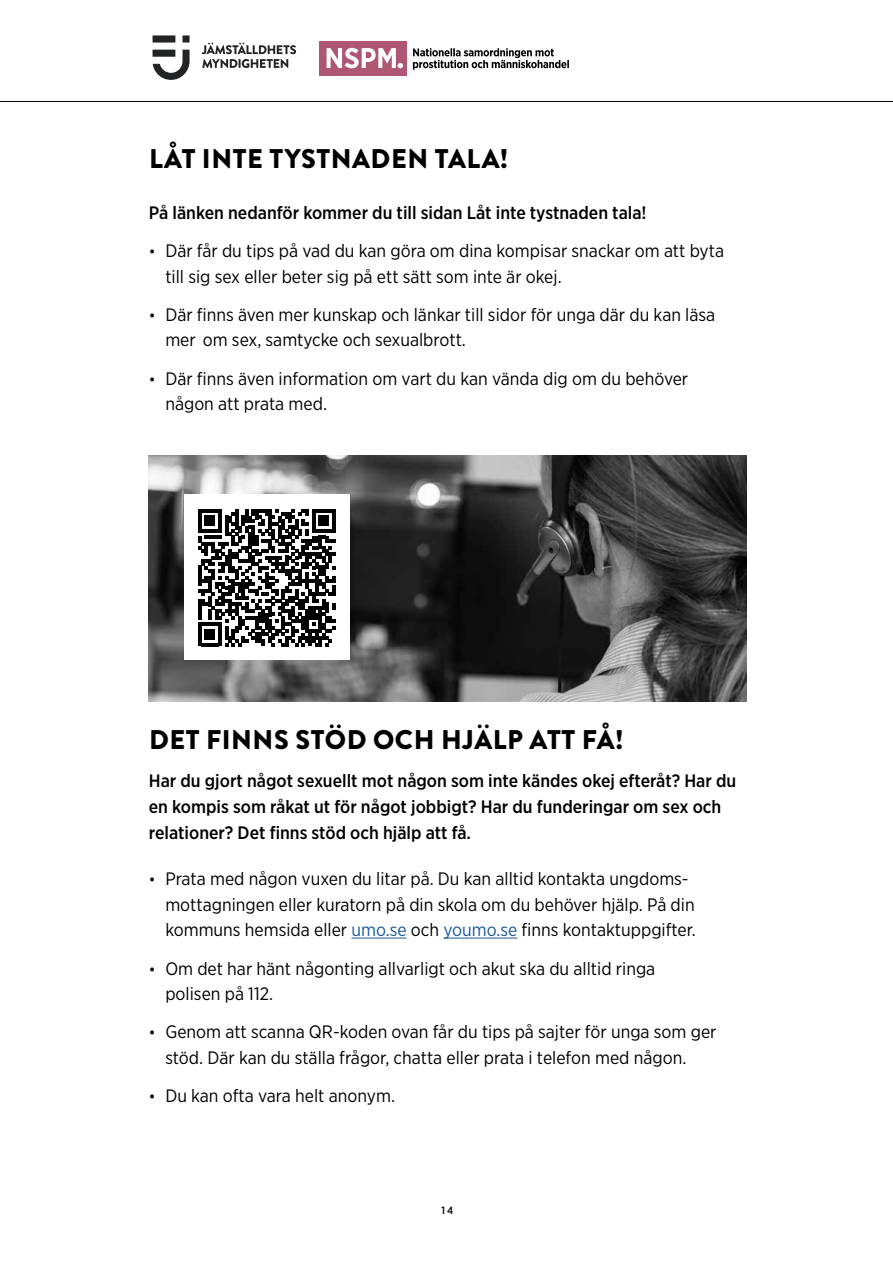
<style>
.page{position:relative;width:893px;height:1263px;background:#fff}
.page>*{position:absolute;margin:0;border:0;box-sizing:border-box;transform-origin:0 0}
.Brödtext_Gotham_Narrow{font:900 27px "Brandon Grotesque";letter-spacing:.02em;color:#000}
.Rubrik_1{font:900 27px "Brandon Grotesque";letter-spacing:.02em;color:#000}
.Brödtext_Gotham_Narrow-2{font:18px/25.5px "Gotham Narrow";color:#000}
.ingress{font:500 18px/25.5px "Gotham Narrow";color:#000}
.Brödtext_Gotham_Narrow-3{font:500 18px "Gotham Narrow";color:#000}
.t1{font:500 10.5px "Gotham Narrow";color:#000}
.s1{font-size:15.75px}
.s2{color:#1b5899}
</style>
<div class="page">
<hr style="left:0;top:101px;width:893px;height:1px;background:#000">
<div style="left:182px;top:35px;width:8px;height:8px;background:#222324"></div>
<svg style="left:153px;top:50px;width:37px;height:30px"></svg>
<div style="left:153px;top:35px;width:22px;height:8px;background:#222324"></div>
<svg style="left:202px;top:43px;width:94px;height:25px"></svg>
<svg style="left:413px;top:48px;width:156px;height:22px"></svg>
<div style="left:319px;top:41px;width:88px;height:34px;background:#af5772"></div>
<svg style="left:327px;top:48px;width:76px;height:20px"></svg>
<img style="left:149px;top:455px;width:597px;height:247px">
<hr style="left:351px;top:938px;width:56px;height:1px;background:#1b5899">
<hr style="left:443px;top:938px;width:74px;height:1px;background:#1b5899">
<div style="left:184px;top:494px;width:165px;height:166px;background:#fff"></div>
<svg style="left:198px;top:509px;width:137px;height:137px"></svg>
<p class="Rubrik_1" style="left:149px;top:139px;width:361px">LÅT INTE TYSTNADEN TALA!</p>
<p class="Brödtext_Gotham_Narrow-3" style="left:149px;top:201px;width:499px">På länken nedanför kommer du till sidan Låt inte tystnaden tala!</p>
<p class="Brödtext_Gotham_Narrow-2" style="left:165px;top:238px;width:560px;text-indent:-17px"><span class="s1">•</span> Där får du tips på vad du kan göra om dina kompisar snackar om att byta till sig sex eller beter sig på ett sätt som inte är okej.</p>
<p class="Brödtext_Gotham_Narrow-2" style="left:165px;top:301px;width:551px;text-indent:-17px"><span class="s1">•</span> Där finns även mer kunskap och länkar till sidor för unga där du kan läsa mer om sex, samtycke och sexualbrott.</p>
<p class="Brödtext_Gotham_Narrow-2" style="left:165px;top:365px;width:524px;text-indent:-17px"><span class="s1">•</span> Där finns även information om vart du kan vända dig om du behöver någon att prata med.</p>
<p class="Brödtext_Gotham_Narrow" style="left:149px;top:721px;width:476px">DET FINNS STÖD OCH HJÄLP ATT FÅ!</p>
<p class="ingress" style="left:149px;top:768px;width:589px">Har du gjort något sexuellt mot någon som inte kändes okej efteråt? Har du en kompis som råkat ut för något jobbigt? Har du funderingar om sex och relationer? Det finns stöd och hjälp att få.</p>
<p class="Brödtext_Gotham_Narrow-2" style="left:165px;top:866px;width:532px;text-indent:-17px"><span class="s1">•</span> Prata med någon vuxen du litar på. Du kan alltid kontakta ungdoms&shy;mottagningen eller kuratorn på din skola om du behöver hjälp. På din kommuns hemsida eller <span class="s2">umo.se</span> och <span class="s2">youmo.se</span> finns kontaktuppgifter.</p>
<p class="Brödtext_Gotham_Narrow-2" style="left:165px;top:955px;width:491px;text-indent:-17px"><span class="s1">•</span> Om det har hänt någonting allvarligt och akut ska du alltid ringa polisen på 112.</p>
<p class="Brödtext_Gotham_Narrow-2" style="left:165px;top:1019px;width:553px;text-indent:-17px"><span class="s1">•</span> Genom att scanna QR-koden ovan får du tips på sajter för unga som ger stöd. Där kan du ställa frågor, chatta eller prata i telefon med någon.</p>
<p class="Brödtext_Gotham_Narrow-2" style="left:149px;top:1082px;width:248px"><span class="s1">•</span> Du kan ofta vara helt anonym.</p>
<p class="t1" style="left:442px;top:1203px;width:13px">14</p>
</div>
